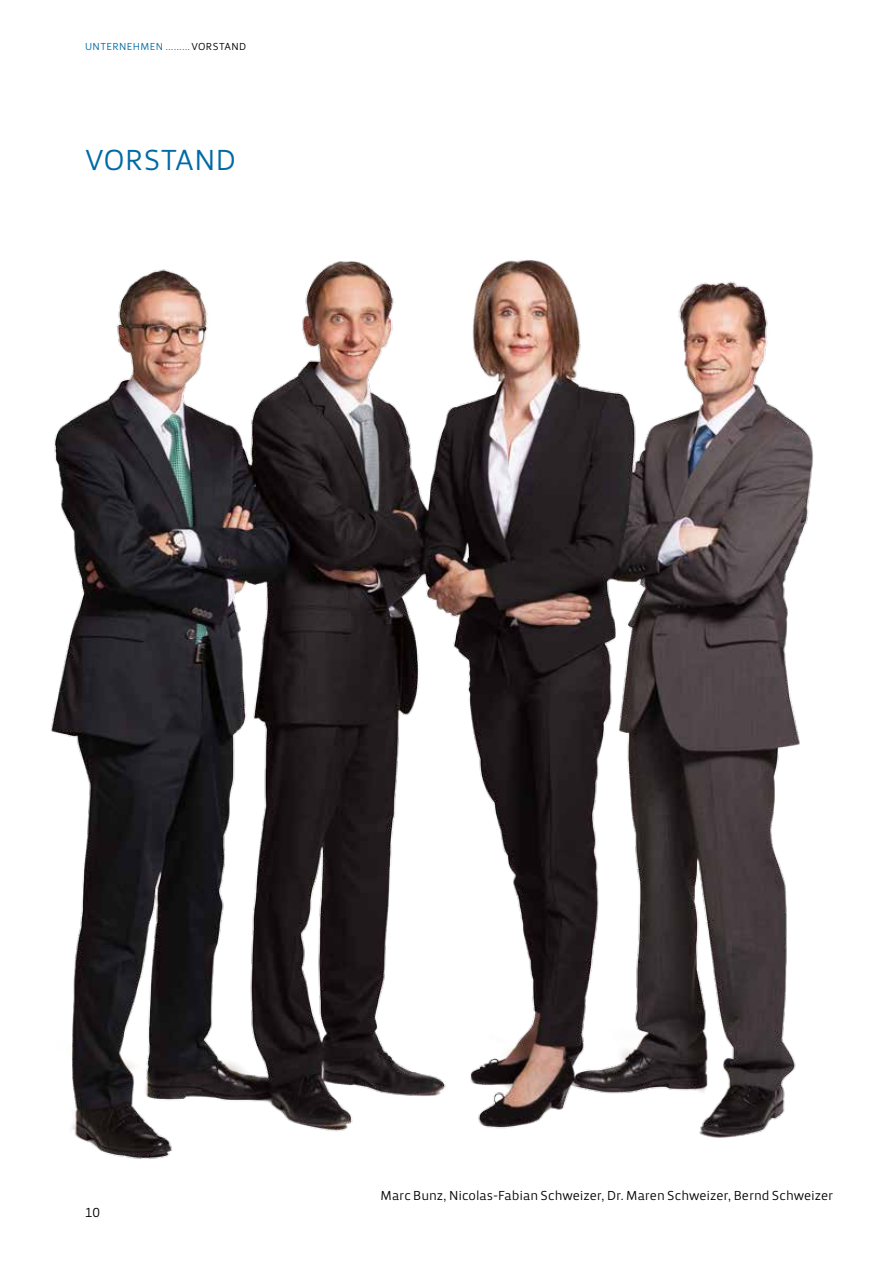
<style>
.page{position:relative;width:893px;height:1263px;background:#fff}
.page>*{position:absolute;margin:0;border:0;box-sizing:border-box;transform-origin:0 0}
.t1{font:30px "Priva Pro One";letter-spacing:.015em;color:#006aa4}
.t2{font:13.5px "Priva Pro One";color:#000}
.t3{font:10.5px "Priva Pro One";letter-spacing:.035em;color:#006aa4}
.s1{color:#000}
</style>
<div class="page">
<img style="left:51px;top:260px;width:762px;height:899px">
<p class="t3" style="left:85px;top:40px;width:163px">UNTERNEHMEN .........<span class="s1">VORSTAND</span></p>
<h1 class="t1" style="left:85px;top:141px;width:152px">VORSTAND</h1>
<p class="t2" style="left:85px;top:1204px;width:17px">10</p>
<p class="t2" style="left:381px;top:1187px;width:454px">Marc Bunz, Nicolas-Fabian Schweizer, Dr. Maren Schweizer, Bernd Schweizer</p>
</div>
